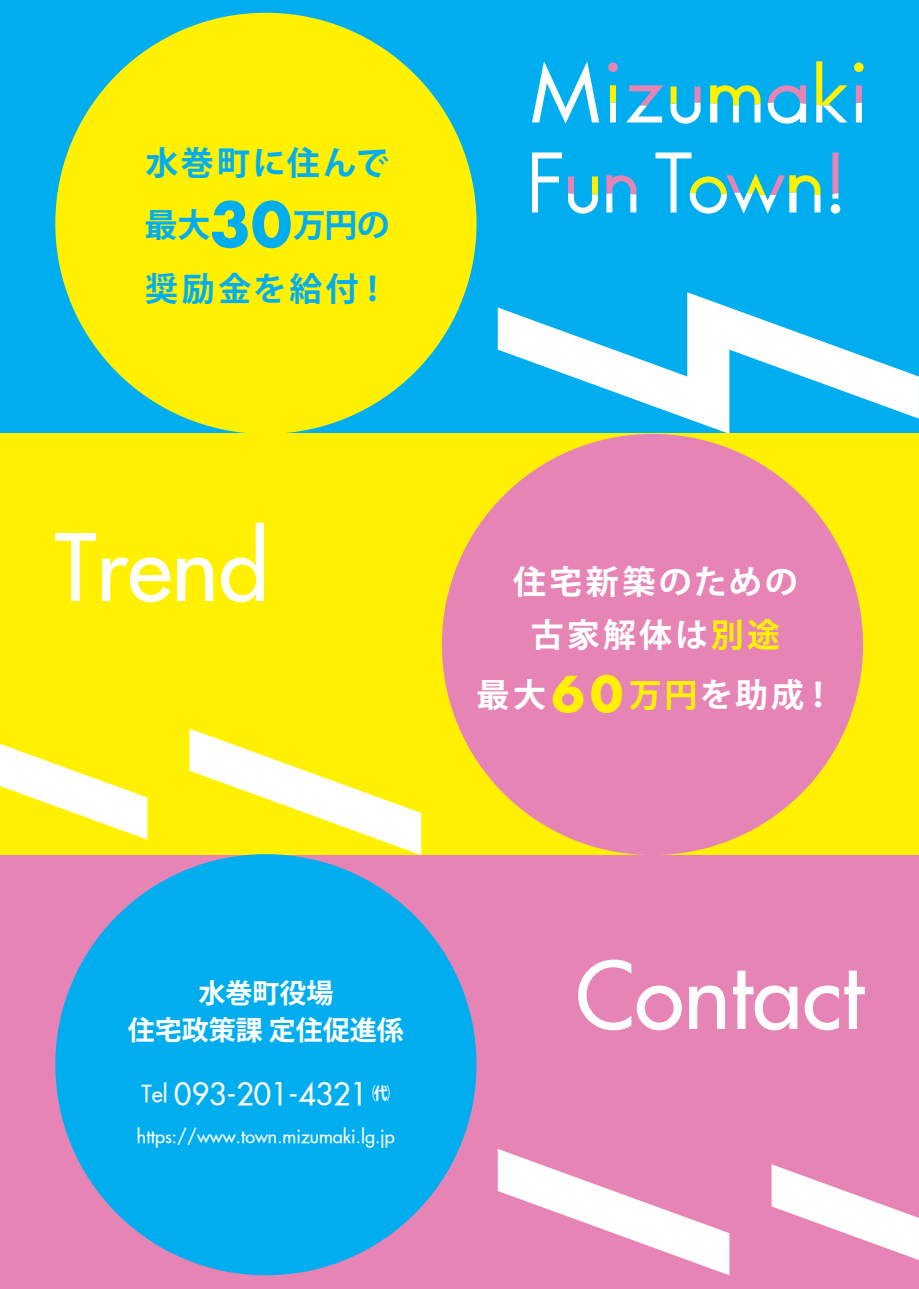
<style>
.page{position:relative;width:919px;height:1289px;background:#fff}
.page>*{position:absolute;margin:0;border:0;box-sizing:border-box;transform-origin:0 0}
.t1{font:90px "Futura";color:#fff}
.t2{font:700 33px/52.5px "Koz Go Pro";letter-spacing:.09em;color:#fff;text-align:center}
.t3{font:700 33px/61.5px "Koz Go Pro";letter-spacing:.04em;color:#00aeef}
.t4{font:700 33px "Koz Go Pro";letter-spacing:.075em;color:#00aeef}
.t5{font:30px "Futura";color:#fff}
.t6{font:700 27px/37.5px "Koz Go Pro";color:#fff;text-align:center}
.t7{font:18px "Futura";color:#fff}
.s1{font-family:"Futura";font-size:60px}
.s2{color:#fff101}
.s3{font-family:"Futura";font-size:48px;color:#fff101}
.s4{font-size:22.5px}
.s5{font-family:"Jun 34 Pro";font-weight:500;font-size:18px}
</style>
<div class="page">
<div style="left:0;top:0;width:918px;height:434px;background:#00aeef"></div>
<div style="left:0;top:434px;width:918px;height:421px;background:#fff101"></div>
<div style="left:0;top:855px;width:918px;height:433px;background:#e784b6"></div>
<svg style="left:532px;top:152px;width:30px;height:60px"></svg>
<svg style="left:568px;top:176px;width:30px;height:38px"></svg>
<svg style="left:606px;top:175px;width:30px;height:37px"></svg>
<svg style="left:832px;top:152px;width:6px;height:47px"></svg>
<div style="left:830px;top:204px;width:10px;height:10px;background:#fff;border-radius:50%"></div>
<svg style="left:655px;top:152px;width:165px;height:62px"></svg>
<svg style="left:532px;top:61px;width:67px;height:63px"></svg>
<svg style="left:670px;top:86px;width:30px;height:38px"></svg>
<svg style="left:610px;top:85px;width:6px;height:37px"></svg>
<div style="left:608px;top:62px;width:9px;height:10px;background:#e784b6;border-radius:50%"></div>
<svg style="left:816px;top:61px;width:31px;height:61px"></svg>
<svg style="left:855px;top:85px;width:6px;height:37px"></svg>
<div style="left:854px;top:62px;width:9px;height:10px;background:#fff101;border-radius:50%"></div>
<svg style="left:626px;top:85px;width:37px;height:37px"></svg>
<svg style="left:767px;top:85px;width:39px;height:39px"></svg>
<svg style="left:710px;top:85px;width:50px;height:37px"></svg>
<div style="left:55px;top:13px;width:421px;height:421px;background:#fff101;border-radius:50%"></div>
<div style="left:55px;top:854px;width:421px;height:421px;background:#00aeef;border-radius:50%"></div>
<svg style="left:497px;top:292px;width:421px;height:142px"></svg>
<svg style="left:0;top:744px;width:147px;height:95px"></svg>
<svg style="left:189px;top:728px;width:232px;height:127px"></svg>
<svg style="left:771px;top:1164px;width:147px;height:95px"></svg>
<svg style="left:497px;top:1149px;width:232px;height:126px"></svg>
<div style="left:442px;top:434px;width:421px;height:421px;background:#e784b6;border-radius:50%"></div>
<h2 class="t3" style="left:144px;top:135px;width:247px">水巻町に住んで最大<span class="s1">30</span>万円の</h2>
<h2 class="t4" style="left:145px;top:268px;width:245px">奨励金を給付！</h2>
<h1 class="t1" style="left:55px;top:509px;width:215px">Trend</h1>
<h2 class="t2" style="left:513px;top:558px;width:286px">住宅新築のための古家解体は<span class="s2">別途</span></h2>
<h2 class="t2" style="left:476px;top:670px;width:360px">最大<span class="s3">60</span><span class="s2">万円</span>を助成！</h2>
<h3 class="t6" style="left:128px;top:975px;width:277px">水巻町役場<br>住宅政策課 定住促進係</h3>
<h3 class="t5" style="left:141px;top:1074px;width:250px"><span class="s4">Tel</span> 093-201-4321 <span class="s5">㈹</span></h3>
<p class="t7" style="left:137px;top:1124px;width:259px">https://www.town.mizumaki.lg.jp</p>
<h1 class="t1" style="left:575px;top:937px;width:290px">Contact</h1>
</div>
